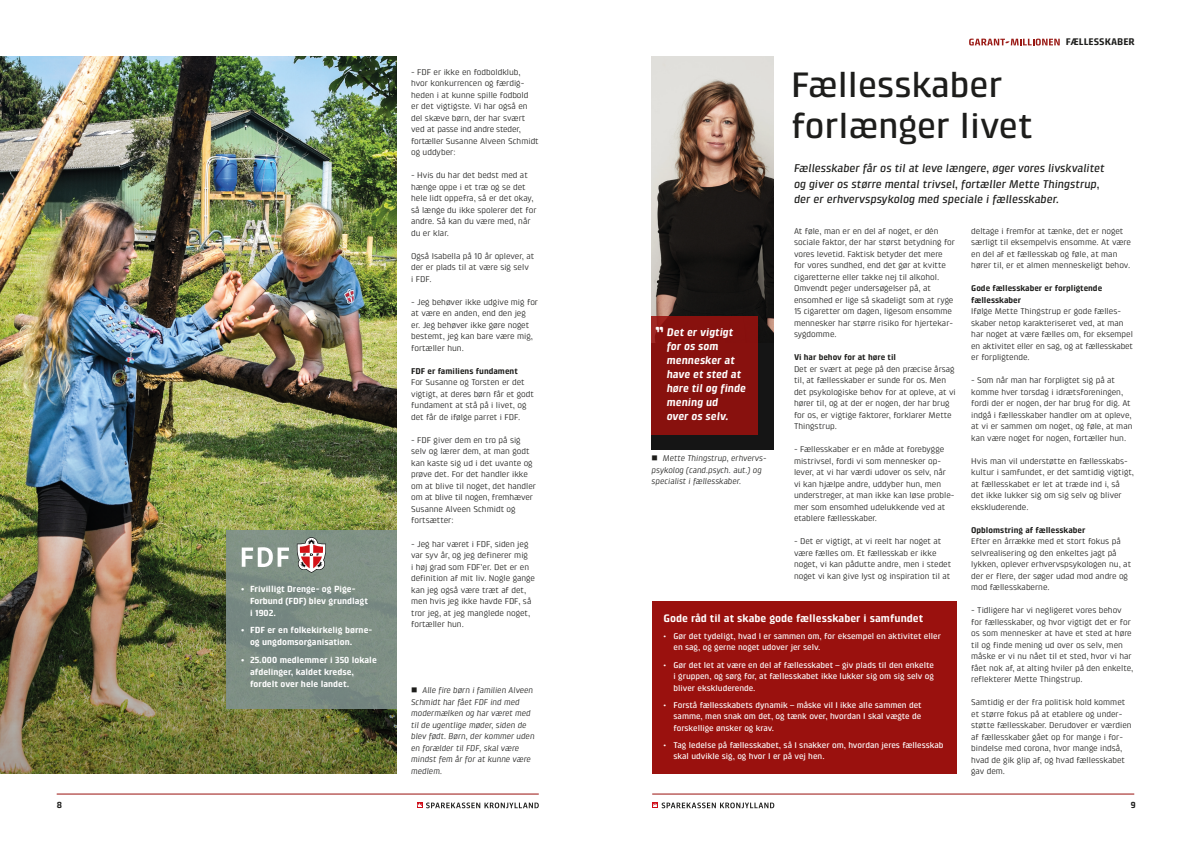
<style>
.page{position:relative;width:1191px;height:842px;background:#fff}
.page>*{position:absolute;margin:0;border:0;box-sizing:border-box;transform-origin:0 0}
.t1{font:500 36px/41px "Klint LT Pro";color:#1d1d1b}
.t2{font:900 17.7px "Klint LT Pro";color:#fff}
.t3{font:italic 500 11.5px/15.5px "Klint LT Pro";color:#1d1d1b}
.t4{font:italic 700 11.2px/14px "Klint LT Pro";color:#fff}
.t5{font:700 11px "Klint LT Pro";color:#fff}
.t6{font:700 9.8px "Klint LT Pro";color:#1d1d1b}
.t7{font:700 9px/12px "Klint LT Pro";color:#fff}
.t8{font:700 9px "Klint LT Pro";color:#1d1d1b}
.t9{font:8.5px/11.5px "Klint LT Pro";color:#1d1d1b}
.t10{font:500 8.5px/11.5px "Klint LT Pro";color:#fff}
.t11{font:italic 8.5px/11.5px "Klint LT Pro";color:#1d1d1b}
.t12{font:700 8.5px/11.5px "Klint LT Pro";color:#1d1d1b}
</style>
<div class="page">
<img style="left:0;top:57px;width:397px;height:249px">
<img style="left:0;top:306px;width:397px;height:468px">
<div style="left:227px;top:531px;width:170px;height:178px;background:#7d8e84"></div>
<svg style="left:242px;top:547px;width:47px;height:31px"></svg>
<svg style="left:296px;top:537px;width:34px;height:43px"></svg>
<img style="left:651px;top:57px;width:122px;height:287px">
<div style="left:652px;top:602px;width:305px;height:172px;background:#9a110e"></div>
<svg style="left:969px;top:39px;width:90px;height:7px"></svg>
<div style="left:651px;top:344px;width:122px;height:106px;background:#151515"></div>
<div style="left:651px;top:316px;width:107px;height:119px;background:#88110e"></div>
<svg style="left:652px;top:802px;width:122px;height:6px"></svg>
<svg style="left:417px;top:802px;width:122px;height:6px"></svg>
<hr style="left:652px;top:794px;width:482px;height:1px;background:#9a110e">
<hr style="left:57px;top:794px;width:482px;height:1px;background:#9a110e">
<p class="t7" style="left:250px;top:583px;width:119px;text-indent:-9px">• Frivilligt Drenge- og Pige-<br>Forbund (FDF) blev grundlagt i 1902.</p>
<p class="t7" style="left:250px;top:624px;width:124px;text-indent:-9px">• FDF er en folkekirkelig børne&shy;og ungdomsorganisation.</p>
<p class="t7" style="left:250px;top:654px;width:128px;text-indent:-9px">• 25.000 medlemmer i 350 lokale afdelinger, kaldet kredse, fordelt over hele landet.</p>
<p class="t9" style="left:411px;top:66px;width:129px">- FDF er ikke en fodboldklub, hvor konkurrencen og færdig&shy;heden i at kunne spille fodbold<br>er det vigtigste. Vi har også en del skæve børn, der har svært ved at passe ind andre steder, fortæller Susanne Alveen Schmidt og uddyber:</p>
<p class="t9" style="left:411px;top:170px;width:127px">- Hvis du har det bedst med at hænge oppe i et træ og se det hele lidt oppefra, så er det okay, så længe du ikke spolerer det for andre. Så kan du være med, når du er klar.</p>
<p class="t9" style="left:411px;top:250px;width:125px">Også Isabella på 10 år oplever, at der er plads til at være sig selv<br>i FDF.</p>
<p class="t9" style="left:411px;top:296px;width:128px">- Jeg behøver ikke udgive mig for at være en anden, end den jeg<br>er. Jeg behøver ikke gøre noget bestemt, jeg kan bare være mig, fortæller hun.</p>
<p class="t12" style="left:411px;top:365px;width:108px">FDF er familiens fundament</p>
<p class="t9" style="left:411px;top:377px;width:124px">For Susanne og Torsten er det vigtigt, at deres børn får et godt fundament at stå på i livet, og det får de ifølge parret i FDF.</p>
<p class="t9" style="left:411px;top:434px;width:126px">- FDF giver dem en tro på sig selv og lærer dem, at man godt kan kaste sig ud i det uvante og prøve det. For det handler ikke om at blive til noget, det handler om at blive til nogen, fremhæver<br>Susanne Alveen Schmidt og fortsætter:</p>
<p class="t9" style="left:411px;top:538px;width:125px">- Jeg har været i FDF, siden jeg var syv år, og jeg definerer mig<br>i høj grad som FDF’er. Det er en definition af mit liv. Nogle gange kan jeg også være træt af det, men hvis jeg ikke havde FDF, så tror jeg, at jeg manglede noget, fortæller hun.</p>
<p class="t11" style="left:411px;top:685px;width:125px">■ Alle fire børn i familien Alveen<br>Schmidt har fået FDF ind med modermælken og har været med til de ugentlige møder, siden de blev født. Børn, der kommer uden en forælder til FDF, skal være mindst fem år for at kunne være medlem.</p>
<p class="t6" style="left:1066px;top:37px;width:70px">FÆLLESSKABER</p>
<h1 class="t1" style="left:791px;top:64px;width:243px">Fællesskaber forlænger livet</h1>
<h3 class="t3" style="left:794px;top:161px;width:312px">Fællesskaber får os til at leve længere, øger vores livskvalitet og giver os større mental trivsel, fortæller Mette Thingstrup, der er erhvervspsykolog med speciale i fællesskaber.</h3>
<h2 class="t2" style="left:655px;top:323px;width:10px">”</h2>
<h3 class="t4" style="left:667px;top:325px;width:81px">Det er vigtigt for os som mennesker at have et sted at høre til og finde mening ud<br>over os selv.</h3>
<p class="t11" style="left:651px;top:452px;width:116px">■ Mette Thingstrup, erhvervs&shy;psykolog (cand.psych. aut.) og specialist i fællesskaber.</p>
<p class="t9" style="left:794px;top:225px;width:163px">At føle, man er en del af noget, er dén sociale faktor, der har størst betydning for vores levetid. Faktisk betyder det mere for vores sundhed, end det gør at kvitte cigaretterne eller takke nej til alkohol.<br>Omvendt peger undersøgelser på, at ensomhed er lige så skadeligt som at ryge 15 cigaretter om dagen, ligesom ensomme mennesker har større risiko for hjertekar&shy;sygdomme.</p>
<p class="t12" style="left:794px;top:351px;width:103px">Vi har behov for at høre til</p>
<p class="t9" style="left:794px;top:363px;width:163px">Det er svært at pege på den præcise årsag til, at fællesskaber er sunde for os. Men det psykologiske behov for at opleve, at vi hører til, og at der er nogen, der har brug for os, er vigtige faktorer, forklarer Mette Thingstrup.</p>
<p class="t9" style="left:794px;top:443px;width:162px">- Fællesskaber er en måde at forebygge mistrivsel, fordi vi som mennesker op&shy;lever, at vi har værdi udover os selv, når vi kan hjælpe andre, uddyber hun, men understreger, at man ikke kan løse proble&shy;mer som ensomhed udelukkende ved at etablere fællesskaber.</p>
<p class="t9" style="left:794px;top:535px;width:159px">- Det er vigtigt, at vi reelt har noget at være fælles om. Et fællesskab er ikke noget, vi kan pådutte andre, men i stedet noget vi kan give lyst og inspiration til at</p>
<p class="t5" style="left:663px;top:612px;width:261px">Gode råd til at skabe gode fællesskaber i samfundet</p>
<p class="t10" style="left:673px;top:630px;width:269px;text-indent:-10px">• Gør det tydeligt, hvad I er sammen om, for eksempel en aktivitet eller en sag, og gerne noget udover jer selv.</p>
<p class="t10" style="left:673px;top:659px;width:262px;text-align:justify;text-indent:-10px">• Gør det let at være en del af fællesskabet – giv plads til den enkelte i gruppen, og sørg for, at fællesskabet ikke lukker sig om sig selv og bliver ekskluderende.</p>
<p class="t10" style="left:673px;top:699px;width:250px;text-align:justify;text-indent:-10px">• Forstå fællesskabets dynamik – måske vil I ikke alle sammen det samme, men snak om det, og tænk over, hvordan I skal vægte de forskellige ønsker og krav.</p>
<p class="t10" style="left:673px;top:739px;width:271px;text-indent:-10px">• Tag ledelse på fællesskabet, så I snakker om, hvordan jeres fællesskab skal udvikle sig, og hvor I er på vej hen.</p>
<p class="t9" style="left:971px;top:225px;width:161px">deltage i fremfor at tænke, det er noget særligt til eksempelvis ensomme. At være en del af et fællesskab og føle, at man hører til, er et almen menneskeligt behov.</p>
<p class="t12" style="left:971px;top:282px;width:132px">Gode fællesskaber er forpligtende fællesskaber</p>
<p class="t9" style="left:971px;top:305px;width:163px">Ifølge Mette Thingstrup er gode fælles&shy;skaber netop karakteriseret ved, at man har noget at være fælles om, for eksempel en aktivitet eller en sag, og at fællesskabet er forpligtende.</p>
<p class="t9" style="left:971px;top:374px;width:163px">- Som når man har forpligtet sig på at komme hver torsdag i idrætsforeningen, fordi der er nogen, der har brug for dig. At indgå i fællesskaber handler om at opleve, at vi er sammen om noget, og føle, at man kan være noget for nogen, fortæller hun.</p>
<p class="t9" style="left:971px;top:455px;width:164px">Hvis man vil understøtte en fællesskabs&shy;kultur i samfundet, er det samtidig vigtigt, at fællesskabet er let at træde ind i, så det ikke lukker sig om sig selv og bliver ekskluderende.</p>
<p class="t12" style="left:971px;top:524px;width:116px">Opblomstring af fællesskaber</p>
<p class="t9" style="left:971px;top:535px;width:161px">Efter en årrække med et stort fokus på selvrealisering og den enkeltes jagt på lykken, oplever erhvervspsykologen nu, at der er flere, der søger udad mod andre og mod fællesskaberne.</p>
<p class="t9" style="left:971px;top:604px;width:164px">- Tidligere har vi negligeret vores behov for fællesskaber, og hvor vigtigt det er for os som mennesker at have et sted at høre til og finde mening ud over os selv, men måske er vi nu nået til et sted, hvor vi har fået nok af, at alting hviler på den enkelte, reflekterer Mette Thingstrup.</p>
<p class="t9" style="left:971px;top:696px;width:162px">Samtidig er der fra politisk hold kommet et større fokus på at etablere og under&shy;støtte fællesskaber. Derudover er værdien af fællesskaber gået op for mange i for&shy;bindelse med corona, hvor mange indså, hvad de gik glip af, og hvad fællesskabet gav dem.</p>
<p class="t8" style="left:57px;top:800px;width:7px">8</p>
<p class="t8" style="left:1130px;top:800px;width:6px">9</p>
</div>
